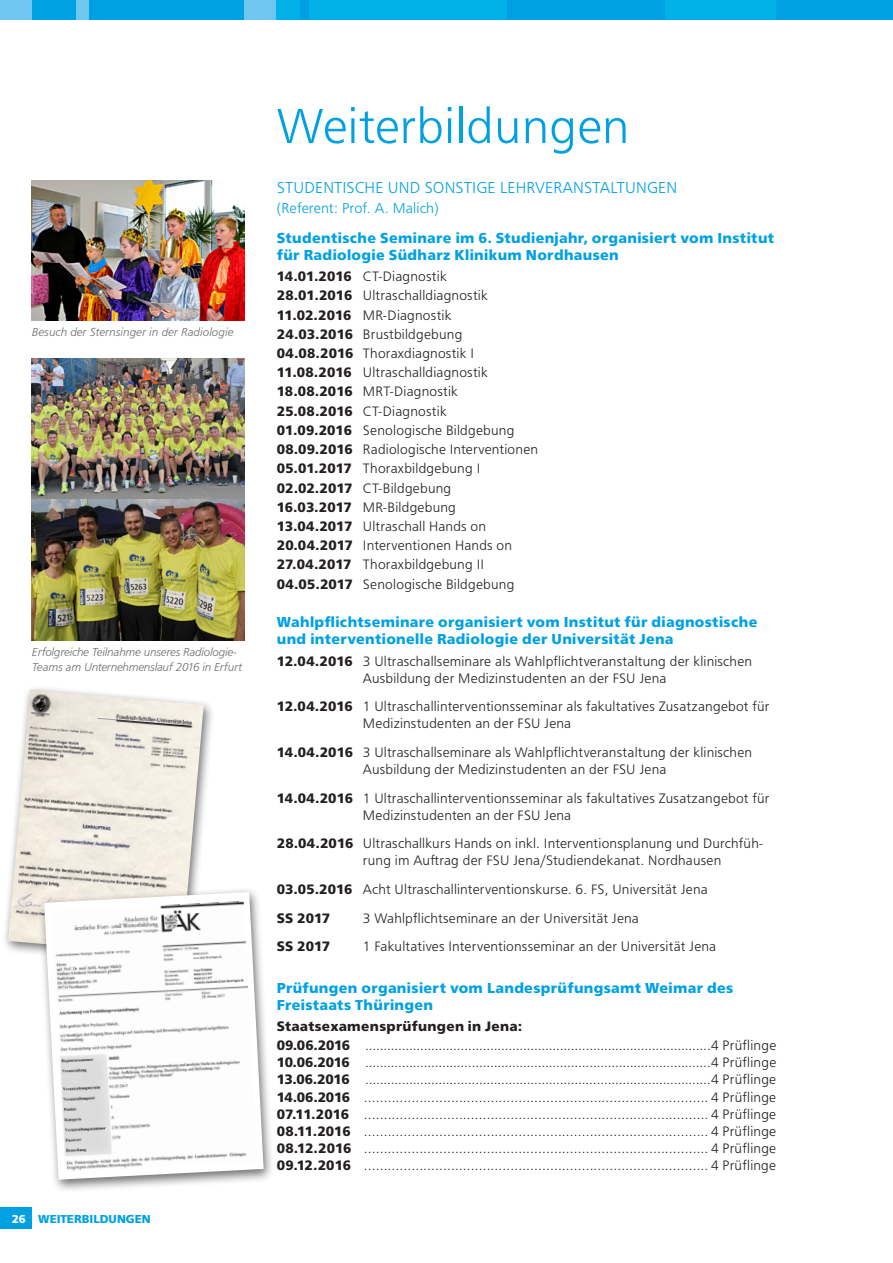
<style>
.page{position:relative;width:893px;height:1263px;background:#fff}
.page>*{position:absolute;margin:0;border:0;box-sizing:border-box;transform-origin:0 0}
.t1{font:300 51px "Front Page Pro";letter-spacing:.005em;color:#00a1e3}
.t2{font:300 16.5px "Front Page Pro";letter-spacing:.01em;color:#00a1e3}
.t3{font:800 15px/17.1px "Front Page Pro";letter-spacing:.02em;color:#00a1e3}
.t4{font:300 15px "Front Page Pro";color:#00a1e3}
.t5{font:300 14.25px/19.2px "Front Page Pro";letter-spacing:.015em;color:#231f20}
.t6{font:800 14.25px "Front Page Pro";letter-spacing:.005em;color:#231f20}
.t7{font:italic 300 12px/14.4px "Front Page Pro";letter-spacing:-.01em;color:#6c6d70}
.t8{font:800 12px "Front Page Pro";color:#00a1e3}
.s1{color:#fff}
.s2{font-weight:800}
</style>
<div class="page">
<div style="left:0;top:1208px;width:32px;height:21px;background:#00a1e3"></div>
<div style="left:0;top:0;width:893px;height:19px;background:#00a1e3"></div>
<div style="left:276px;top:0;width:231px;height:19px;background:#02b1e8"></div>
<div style="left:0;top:0;width:32px;height:19px;background:#6fc6ef"></div>
<div style="left:77px;top:0;width:12px;height:19px;background:#6fc6ef"></div>
<div style="left:300px;top:0;width:8px;height:19px;background:#00a1e3"></div>
<div style="left:244px;top:0;width:32px;height:19px;background:#6fc6ef"></div>
<div style="left:665px;top:0;width:111px;height:19px;background:#02b1e8"></div>
<div style="left:1px;top:684px;width:214px;height:285px;background:#231f20;opacity:.65"></div>
<img style="left:8px;top:689px;width:196px;height:267px">
<img style="left:32px;top:180px;width:212px;height:140px">
<img style="left:32px;top:358px;width:212px;height:282px">
<div style="left:37px;top:886px;width:238px;height:306px;background:#231f20;opacity:.65"></div>
<svg style="left:44px;top:892px;width:220px;height:288px"></svg>
<img style="left:51px;top:901px;width:206px;height:271px">
<p class="t7" style="left:32px;top:324px;width:203px">Besuch der Sternsinger in der Radiologie</p>
<p class="t7" style="left:32px;top:644px;width:212px">Erfolgreiche Teilnahme unseres Radiologie-<br>Teams am Unternehmenslauf 2016 in Erfurt</p>
<p class="t8" style="left:12px;top:1210px;width:141px"><span class="s1">26</span> WEITERBILDUNGEN</p>
<h1 class="t1" style="left:277px;top:89px;width:354px">Weiterbildungen</h1>
<p class="t2" style="left:277px;top:175px;width:402px">STUDENTISCHE UND SONSTIGE LEHRVERANSTALTUNGEN</p>
<p class="t4" style="left:277px;top:197px;width:163px">(Referent: Prof. A. Malich)</p>
<p class="t3" style="left:277px;top:228px;width:499px">Studentische Seminare im 6. Studienjahr, organisiert vom Institut für Radiologie Südharz Klinikum Nordhausen</p>
<p class="t5" style="left:277px;top:266px;width:263px"><span class="s2">14.01.2016</span> CT-Diagnostik<br><span class="s2">28.01.2016</span> Ultraschalldiagnostik<br><span class="s2">11.02.2016</span> MR-Diagnostik<br><span class="s2">24.03.2016</span> Brustbildgebung<br><span class="s2">04.08.2016</span> Thoraxdiagnostik I<br><span class="s2">11.08.2016</span> Ultraschalldiagnostik<br><span class="s2">18.08.2016</span> MRT-Diagnostik<br><span class="s2">25.08.2016</span> CT-Diagnostik<br><span class="s2">01.09.2016</span> Senologische Bildgebung<br><span class="s2">08.09.2016</span> Radiologische Interventionen<br><span class="s2">05.01.2017</span> Thoraxbildgebung I<br><span class="s2">02.02.2017</span> CT-Bildgebung<br><span class="s2">16.03.2017</span> MR-Bildgebung<br><span class="s2">13.04.2017</span> Ultraschall Hands on<br><span class="s2">20.04.2017</span> Interventionen Hands on<br><span class="s2">27.04.2017</span> Thoraxbildgebung II<br><span class="s2">04.05.2017</span> Senologische Bildgebung</p>
<p class="t3" style="left:277px;top:612px;width:482px">Wahlpflichtseminare organisiert vom Institut für diagnostische und interventionelle Radiologie der Universität Jena</p>
<p class="t5" style="left:277px;top:651px;width:477px;line-height:17.1px;text-align:center"><span class="s2">12.04.2016</span> 3 Ultraschallseminare als Wahlpflichtveranstaltung der klinischen<br>Ausbildung der Medizinstudenten an der FSU Jena</p>
<p class="t5" style="left:363px;top:697px;width:408px;line-height:17.1px;text-indent:-86px"><span class="s2">12.04.2016</span> 1 Ultraschallinterventionsseminar als fakultatives Zusatzangebot für<br>Medizinstudenten an der FSU Jena</p>
<p class="t5" style="left:277px;top:743px;width:477px;line-height:17.1px;text-align:center"><span class="s2">14.04.2016</span> 3 Ultraschallseminare als Wahlpflichtveranstaltung der klinischen<br>Ausbildung der Medizinstudenten an der FSU Jena</p>
<p class="t5" style="left:363px;top:788px;width:408px;line-height:17.1px;text-indent:-86px"><span class="s2">14.04.2016</span> 1 Ultraschallinterventionsseminar als fakultatives Zusatzangebot für<br>Medizinstudenten an der FSU Jena</p>
<p class="t5" style="left:363px;top:834px;width:401px;line-height:17.1px;text-indent:-86px"><span class="s2">28.04.2016</span> Ultraschallkurs Hands on inkl. Interventionsplanung und Durchfüh&shy;rung im Auftrag der FSU Jena/Studiendekanat. Nordhausen</p>
<p class="t5" style="left:277px;top:874px;width:432px;line-height:28.7px"><span class="s2">03.05.2016</span> Acht Ultraschallinterventionskurse. 6. FS, Universität Jena<br><span class="s2">SS 2017</span></p>
<p class="t5" style="left:363px;top:907px;width:278px">3 Wahlpflichtseminare an der Universität Jena</p>
<p class="t6" style="left:277px;top:936px;width:55px">SS 2017</p>
<p class="t5" style="left:363px;top:936px;width:355px">1 Fakultatives Interventionsseminar an der Universität Jena</p>
<p class="t3" style="left:277px;top:978px;width:458px">Prüfungen organisiert vom Landesprüfungsamt Weimar des<br>Freistaats Thüringen</p>
<p class="t5" style="left:277px;top:1015px;width:501px"><span class="s2">Staatsexamensprüfungen in Jena:<br>09.06.2016</span> ..............................................................................................4 Prüflinge</p>
<p class="t5" style="left:277px;top:1053px;width:501px;line-height:17.1px;text-align:justify"><span class="s2">10.06.2016</span> ..............................................................................................4 Prüflinge <span class="s2">13.06.2016</span> ..............................................................................................4 Prüflinge <span class="s2">14.06.2016</span> ....................................................................................... 4 Prüflinge <span class="s2">07.11.2016</span> ....................................................................................... 4 Prüflinge <span class="s2">08.11.2016</span> ....................................................................................... 4 Prüflinge <span class="s2">08.12.2016</span> ....................................................................................... 4 Prüflinge <span class="s2">09.12.2016</span> ....................................................................................... 4 Prüflinge</p>
</div>
